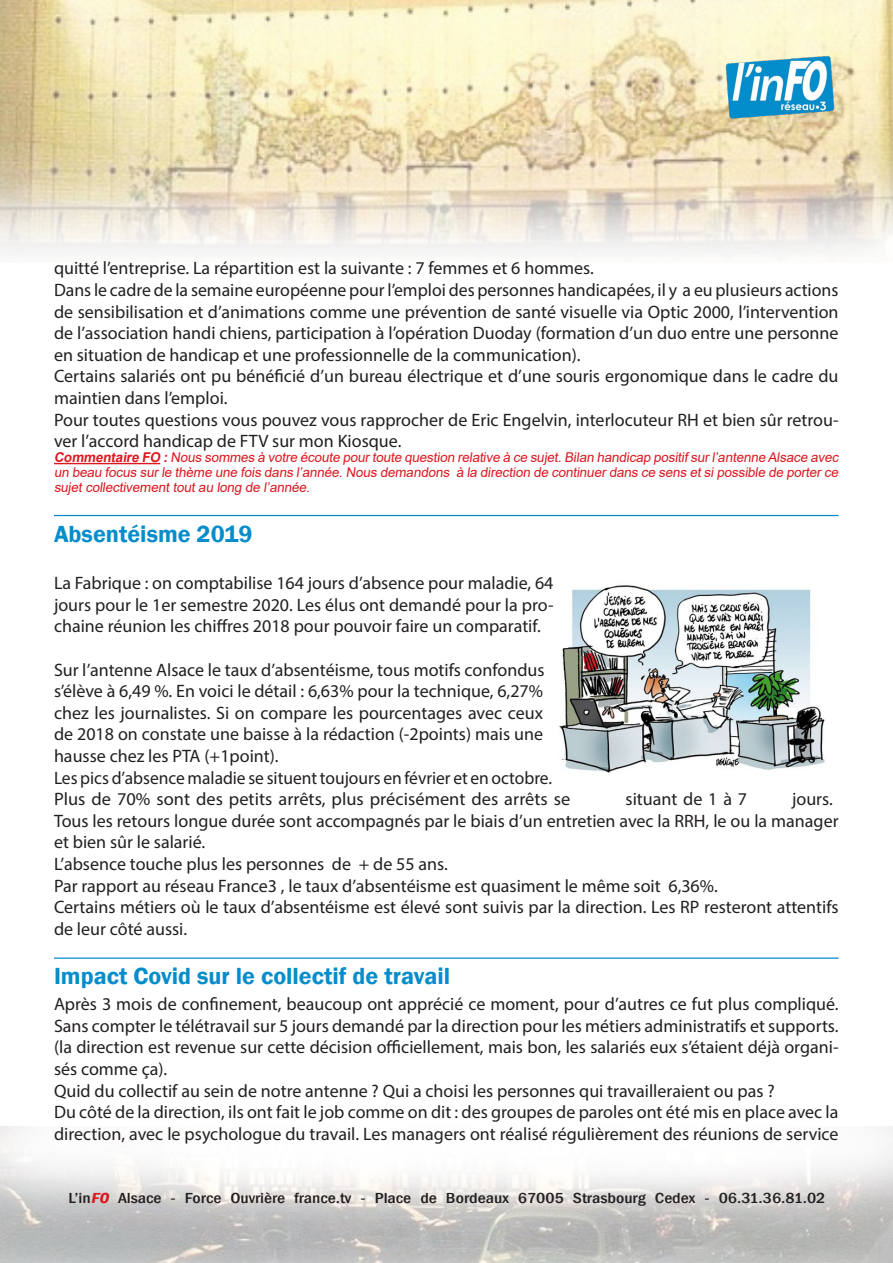
<style>
.page{position:relative;width:893px;height:1263px;background:#fff}
.page>*{position:absolute;margin:0;border:0;box-sizing:border-box;transform-origin:0 0}
.TITRE{font:600 24px "Franklin Gothic";color:#058dcb}
.Texte_normal{font:18px/21.6px "Myriad Pro";color:#231f20}
.t1{font:500 condensed 15px "Franklin Gothic";color:#231f20;scale:1.2 1}
.Commentaire_FO{font:13.5px/15px "Arial";letter-spacing:-.01em;color:#dc1820;text-align:justify}
.s1{font-weight:700}
.s2{font-weight:600;font-style:italic;color:#dc1820}
</style>
<div class="page">
<img style="left:1px;top:1126px;width:892px;height:137px">
<img style="left:1px;top:0;width:892px;height:255px">
<img style="left:724px;top:54px;width:115px;height:66px">
<hr style="left:54px;top:463px;width:106px;height:1px;background:#dc1820">
<hr style="left:54px;top:515px;width:784px;height:1px;background:#058dcb">
<hr style="left:54px;top:957px;width:784px;height:2px;background:#058dcb">
<img style="left:559px;top:585px;width:266px;height:188px">
<p class="Texte_normal" style="left:54px;top:257px;width:541px">quitté l’entreprise. La répartition est la suivante : 7 femmes et 6 hommes.</p>
<p class="Texte_normal" style="left:54px;top:279px;width:786px;text-align:justify">Dans le cadre de la semaine européenne pour l’emploi des personnes handicapées, il y a eu plusieurs actions de sensibilisation et d’animations comme une prévention de santé visuelle via Optic 2000, l’intervention de l’association handi chiens, participation à l’opération Duoday (formation d’un duo entre une personne en situation de handicap et une professionnelle de la communication).</p>
<p class="Texte_normal" style="left:54px;top:365px;width:786px">Certains salariés ont pu bénéficié d’un bureau électrique et d’une souris ergonomique dans le cadre du maintien dans l’emploi.</p>
<p class="Texte_normal" style="left:54px;top:408px;width:786px">Pour toutes questions vous pouvez vous rapprocher de Eric Engelvin, interlocuteur RH et bien sûr retrou&shy;ver l’accord handicap de FTV sur mon Kiosque.</p>
<p class="Commentaire_FO" style="left:54px;top:450px;width:788px"><span class="s1">Commentaire FO :</span>Nous sommes à votre écoute pourtoute question relative à ce sujet.Bilan handicap positif surl’antenne Alsace avec un beau focus surle thème une fois dans l’année.Nous demandons à la direction de continuerdans ce sens etsipossible de porterce sujet collectivement tout au long de l’année.</p>
<p class="TITRE" style="left:54px;top:519px;width:200px">Absentéisme 2019</p>
<p class="Texte_normal" style="left:54px;top:572px;width:501px;text-align:justify">La Fabrique : on comptabilise 164 jours d’absence pour maladie, 64 jours pour le 1er semestre 2020. Les élus ont demandé pour la pro&shy;chaine réunion les chiffres 2018 pour pouvoir faire un comparatif.</p>
<p class="Texte_normal" style="left:54px;top:658px;width:492px;text-align:justify">Sur l’antenne Alsace le taux d’absentéisme, tous motifs confondus s’élève à 6,49 %. En voici le détail : 6,63% pour la technique, 6,27% chez les journalistes. Si on compare les pourcentages avec ceux de 2018 on constate une baisse à la rédaction (-2points) mais une hausse chez les PTA (+1point).</p>
<p class="Texte_normal" style="left:54px;top:766px;width:499px">Les pics d’absence maladie se situent toujours en février et en octobre.</p>
<p class="Texte_normal" style="left:54px;top:788px;width:518px">Plus de 70% sont des petits arrêts, plus précisément des arrêts se</p>
<p class="Texte_normal" style="left:626px;top:788px;width:123px">situant de 1 à 7</p>
<p class="Texte_normal" style="left:792px;top:788px;width:42px">jours.</p>
<p class="Texte_normal" style="left:54px;top:810px;width:786px">Tous les retours longue durée sont accompagnés par le biais d’un entretien avec la RRH, le ou la manager et bien sûr le salarié.</p>
<p class="Texte_normal" style="left:54px;top:853px;width:395px">L’absence touche plus les personnes de + de 55 ans.</p>
<p class="Texte_normal" style="left:54px;top:874px;width:665px">Par rapport au réseau France3 , le taux d’absentéisme est quasiment le même soit 6,36%.</p>
<p class="Texte_normal" style="left:54px;top:896px;width:786px">Certains métiers où le taux d’absentéisme est élevé sont suivis par la direction. Les RP resteront attentifs de leur côté aussi.</p>
<p class="TITRE" style="left:54px;top:961px;width:398px">Impact Covid sur le collectif de travail</p>
<p class="Texte_normal" style="left:54px;top:993px;width:786px;text-align:justify">Après 3 mois de confinement, beaucoup ont apprécié ce moment, pour d’autres ce fut plus compliqué.<br>Sans compter le télétravail sur 5 jours demandé par la direction pour les métiers administratifs et supports. (la direction est revenue sur cette décision officiellement, mais bon, les salariés eux s’étaient déjà organi&shy;sés comme ça).</p>
<p class="Texte_normal" style="left:54px;top:1079px;width:722px">Quid du collectif au sein de notre antenne ? Qui a choisi les personnes qui travailleraient ou pas ?</p>
<p class="Texte_normal" style="left:54px;top:1101px;width:786px">Du côté de la direction, ils ont fait le job comme on dit : des groupes de paroles ont été mis en place avec la direction, avec le psychologue du travail. Les managers ont réalisé régulièrement des réunions de service</p>
<p class="t1" style="left:69px;top:1188px;width:632px">L’in<span class="s2">FO</span> Alsace - Force Ouvrière france.tv - Place de Bordeaux 67005 Strasbourg Cedex - 06.31.36.81.02</p>
</div>
